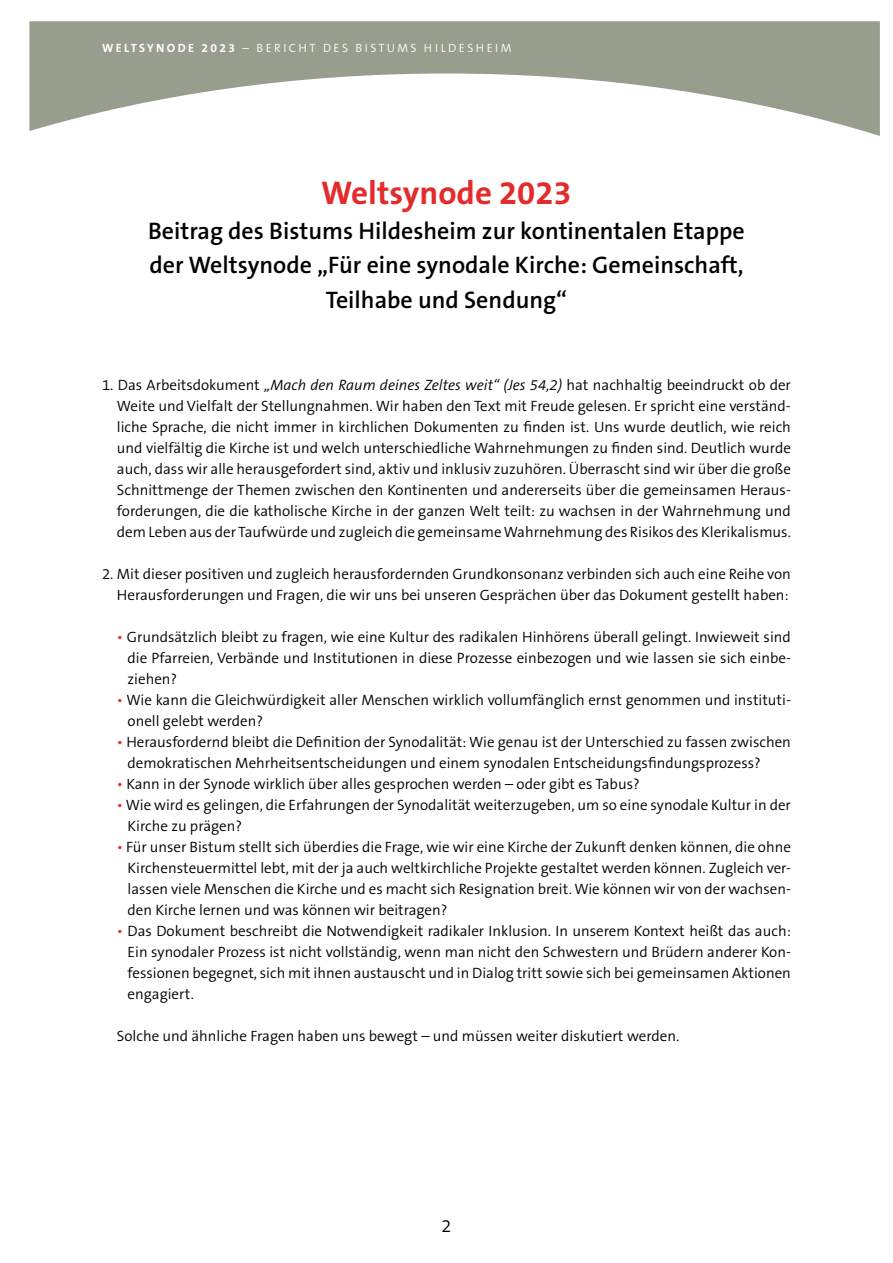
<style>
.page{position:relative;width:893px;height:1263px;background:#fff}
.page>*{position:absolute;margin:0;border:0;box-sizing:border-box;transform-origin:0 0}
.t1{font:700 33px "The Sans B7";color:#e42b2b}
.t2{font:600 24px/34.5px "The Sans B6";color:#000;text-align:center}
.t3{font:300 18px "The Sans B4";color:#000}
.t4{font:300 15px/21px "The Sans B4";color:#000;text-align:justify}
.t5{font:300 12px "The Sans B4";letter-spacing:.2em;color:#fff}
.s1{font-family:"The Sans B7";font-weight:700}
.s2{font-style:italic}
.s3{color:#e42b2b}
</style>
<div class="page">
<svg style="left:29px;top:21px;width:851px;height:115px;fill:#979e8d"></svg>
<p class="t5" style="left:102px;top:42px;width:411px"><span class="s1">WELTSYNODE 2023</span> – BERICHT DES BISTUMS HILDESHEIM</p>
<h1 class="t1" style="left:321px;top:176px;width:252px">Weltsynode 2023</h1>
<h2 class="t2" style="left:148px;top:214px;width:598px">Beitrag des Bistums Hildesheim zur kontinentalen Etappe der Weltsynode „Für eine synodale Kirche: Gemeinschaft,<br>Teilhabe und Sendung“</h2>
<p class="t4" style="left:117px;top:375px;width:675px;text-indent:-15px">1. Das Arbeitsdokument <span class="s2">„Mach den Raum deines Zeltes weit“ (Jes 54,2)</span> hat nachhaltig beeindruckt ob der Weite und Vielfalt der Stellungnahmen. Wir haben den Text mit Freude gelesen. Er spricht eine verständ&shy;liche Sprache, die nicht immer in kirchlichen Dokumenten zu finden ist. Uns wurde deutlich, wie reich und vielfältig die Kirche ist und welch unterschiedliche Wahrnehmungen zu finden sind. Deutlich wurde auch, dass wir alle herausgefordert sind, aktiv und inklusiv zuzuhören. Überrascht sind wir über die große Schnittmenge der Themen zwischen den Kontinenten und andererseits über die gemeinsamen Heraus&shy;forderungen, die die katholische Kirche in der ganzen Welt teilt: zu wachsen in der Wahrnehmung und dem Leben aus der Taufwürde und zugleich die gemeinsame Wahrnehmung des Risikos des Klerikalismus.</p>
<p class="t4" style="left:102px;top:564px;width:690px;text-align:right">2. Mit dieser positiven und zugleich herausfordernden Grundkonsonanz verbinden sich auch eine Reihe von<br>Herausforderungen und Fragen, die wir uns bei unseren Gesprächen über das Dokument gestellt haben:</p>
<p class="t4" style="left:128px;top:627px;width:665px;text-indent:-11px"><span class="s3">•</span> Grundsätzlich bleibt zu fragen, wie eine Kultur des radikalen Hinhörens überall gelingt. Inwieweit sind die Pfarreien, Verbände und Institutionen in diese Prozesse einbezogen und wie lassen sie sich einbe&shy;ziehen?</p>
<p class="t4" style="left:128px;top:690px;width:665px;text-indent:-11px"><span class="s3">•</span> Wie kann die Gleichwürdigkeit aller Menschen wirklich vollumfänglich ernst genommen und instituti&shy;onell gelebt werden?</p>
<p class="t4" style="left:128px;top:732px;width:665px;text-indent:-11px"><span class="s3">•</span> Herausfordernd bleibt die Definition der Synodalität: Wie genau ist der Unterschied zu fassen zwischen demokratischen Mehrheitsentscheidungen und einem synodalen Entscheidungsfindungsprozess?</p>
<p class="t4" style="left:117px;top:774px;width:524px"><span class="s3">•</span> Kann in der Synode wirklich über alles gesprochen werden – oder gibt es Tabus?</p>
<p class="t4" style="left:128px;top:795px;width:665px;text-indent:-11px"><span class="s3">•</span> Wie wird es gelingen, die Erfahrungen der Synodalität weiterzugeben, um so eine synodale Kultur in der<br>Kirche zu prägen?</p>
<p class="t4" style="left:128px;top:837px;width:665px;text-indent:-11px"><span class="s3">•</span> Für unser Bistum stellt sich überdies die Frage, wie wir eine Kirche der Zukunft denken können, die ohne Kirchensteuermittel lebt, mit der ja auch weltkirchliche Projekte gestaltet werden können. Zugleich ver&shy;lassen viele Menschen die Kirche und es macht sich Resignation breit. Wie können wir von der wachsen&shy;den Kirche lernen und was können wir beitragen?</p>
<p class="t4" style="left:128px;top:921px;width:665px;text-indent:-11px"><span class="s3">•</span> Das Dokument beschreibt die Notwendigkeit radikaler Inklusion. In unserem Kontext heißt das auch:<br>Ein synodaler Prozess ist nicht vollständig, wenn man nicht den Schwestern und Brüdern anderer Kon&shy;fessionen begegnet, sich mit ihnen austauscht und in Dialog tritt sowie sich bei gemeinsamen Aktionen engagiert.</p>
<p class="t4" style="left:117px;top:1026px;width:564px">Solche und ähnliche Fragen haben uns bewegt – und müssen weiter diskutiert werden.</p>
<p class="t3" style="left:442px;top:1216px;width:11px">2</p>
</div>
